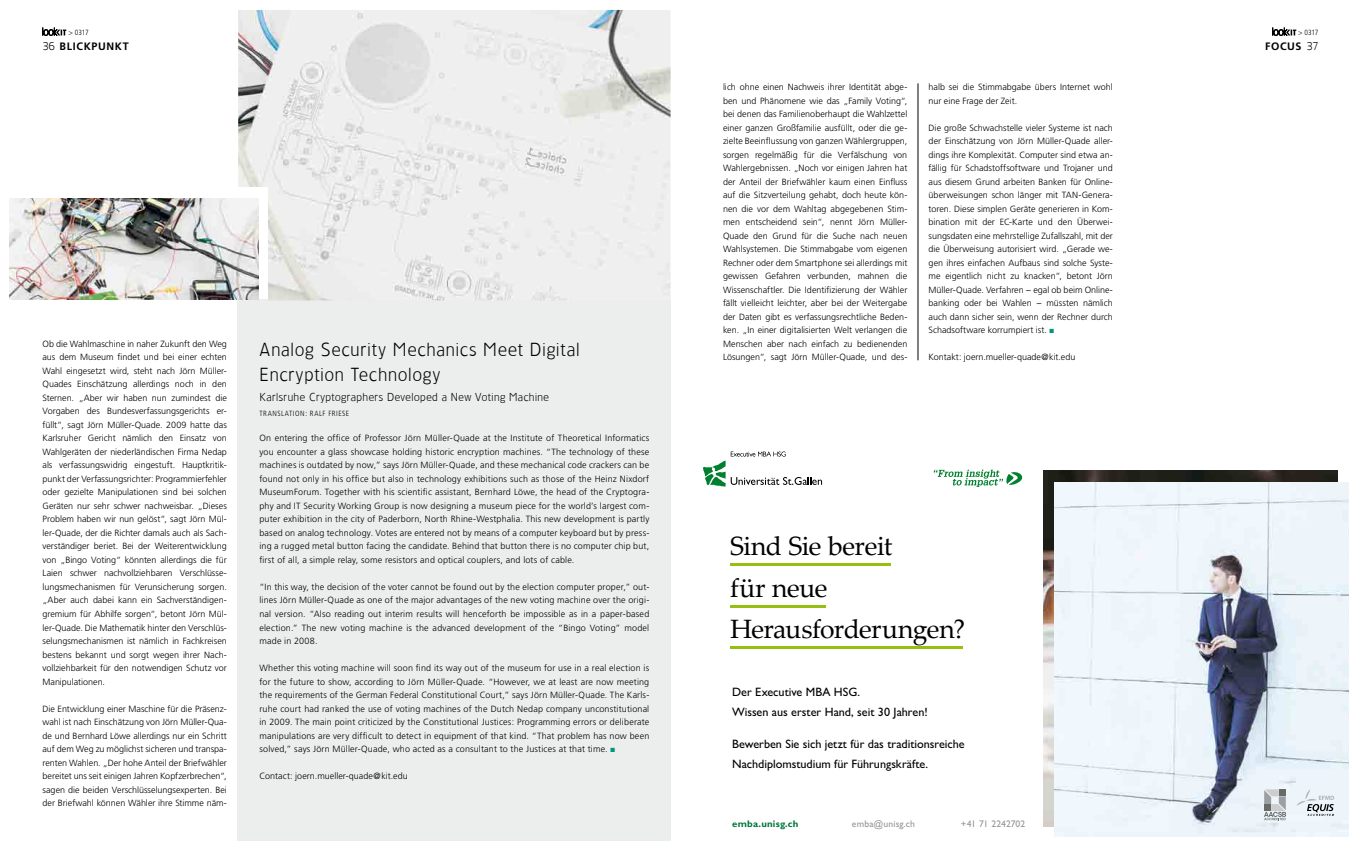
<style>
.page{position:relative;width:1361px;height:851px;background:#fff}
.page>*{position:absolute;margin:0;border:0;box-sizing:border-box;transform-origin:0 0}
.t1{font:26.5px/41.5px "Palatino Linotype";letter-spacing:-.02em;color:#000}
.t2{font:300 18px/25px "TF Forever";letter-spacing:.055em;color:#000}
.t3{font:500 12.2px/20px "Gill Sans MT Pro";color:#000}
.t4{font:300 11px "TF Forever";letter-spacing:.045em;color:#000}
.t5{font:700 10.8px "Frutiger";letter-spacing:.06em;color:#000}
.t6{font:500 9.6px "Gill Sans MT Pro";letter-spacing:.015em;color:#979596}
.t7{font:700 9.6px "Gill Sans MT Pro";letter-spacing:.02em;color:#00763b}
.t8{font:300 9px/13.5px "Frutiger";letter-spacing:.005em;color:#000;text-align:justify}
.t9{font:300 condensed 7.5px "Frutiger";letter-spacing:.07em;color:#000}
.s1{font-family:"TF Forever";font-weight:300}
.s2{color:#00957e}
</style>
<div class="page">
<svg style="left:1272px;top:28px;width:24px;height:8px"></svg>
<hr style="left:918px;top:83px;width:1px;height:277px;background:#000">
<img style="left:1043px;top:470px;width:294px;height:355px">
<img style="left:1055px;top:482px;width:294px;height:354px">
<svg style="left:933px;top:469px;width:89px;height:18px"></svg>
<svg style="left:1264px;top:789px;width:22px;height:31px"></svg>
<svg style="left:1296px;top:789px;width:38px;height:26px"></svg>
<svg style="left:703px;top:460px;width:22px;height:26px"></svg>
<svg style="left:731px;top:477px;width:91px;height:8px"></svg>
<svg style="left:731px;top:451px;width:54px;height:5px"></svg>
<hr style="left:730px;top:563px;width:160px;height:3px;background:#97bf0d">
<hr style="left:730px;top:605px;width:95px;height:3px;background:#97bf0d">
<hr style="left:730px;top:646px;width:233px;height:3px;background:#97bf0d">
<svg style="left:42px;top:28px;width:24px;height:8px"></svg>
<div style="left:237px;top:299px;width:433px;height:541px;background:#eceded"></div>
<img style="left:238px;top:10px;width:432px;height:290px">
<img style="left:10px;top:198px;width:248px;height:101px">
<p class="t9" style="left:68px;top:29px;width:22px">&gt; 0317</p>
<p class="t5" style="left:43px;top:39px;width:88px"><span class="s1">36</span> BLICKPUNKT</p>
<p class="t8" style="left:43px;top:337px;width:186px">Ob die Wahlmaschine in naher Zukunft den Weg aus dem Museum findet und bei einer echten Wahl eingesetzt wird, steht nach Jörn Müller-Quades Einschätzung allerdings noch in den Sternen. „Aber wir haben nun zumindest die Vorgaben des Bundesverfassungsgerichts er&shy;füllt“, sagt Jörn Müller-Quade. 2009 hatte das Karlsruher Gericht nämlich den Einsatz von Wahlgeräten der niederländischen Firma Nedap als verfassungswidrig eingestuft. Hauptkritik&shy;punkt der Verfassungsrichter: Programmierfehler oder gezielte Manipulationen sind bei solchen Geräten nur sehr schwer nachweisbar. „Dieses Problem haben wir nun gelöst“, sagt Jörn Mül&shy;ler-Quade, der die Richter damals auch als Sach&shy;verständiger beriet. Bei der Weiterentwicklung von „Bingo Voting“ könnten allerdings die für Laien schwer nachvollziehbaren Verschlüsse&shy;lungsmechanismen für Verunsicherung sorgen. „Aber auch dabei kann ein Sachverständigen&shy;gremium für Abhilfe sorgen“, betont Jörn Mül&shy;ler-Quade. Die Mathematik hinter den Verschlüs&shy;selungsmechanismen ist nämlich in Fachkreisen bestens bekannt und sorgt wegen ihrer Nach&shy;vollziehbarkeit für den notwendigen Schutz vor Manipulationen.</p>
<p class="t8" style="left:43px;top:701px;width:186px">Die Entwicklung einer Maschine für die Präsenz&shy;wahl ist nach Einschätzung von Jörn Müller-Qua&shy;de und Bernhard Löwe allerdings nur ein Schritt auf dem Weg zu möglichst sicheren und transpa&shy;renten Wahlen. „Der hohe Anteil der Briefwähler bereitet uns seit einigen Jahren Kopfzerbrechen“, sagen die beiden Verschlüsselungsexperten. Bei der Briefwahl können Wähler ihre Stimme näm-</p>
<h2 class="t2" style="left:259px;top:336px;width:322px">analog security mechanics meet digital encryption technology</h2>
<p class="t4" style="left:259px;top:390px;width:291px">karlsruhe cryptographers developed a new voting machine</p>
<p class="t9" style="left:259px;top:409px;width:91px">TRANSLATION: RALF FRIESE</p>
<p class="t8" style="left:259px;top:431px;width:391px">On entering the office of Professor Jörn Müller-Quade at the Institute of Theoretical Informatics you encounter a glass showcase holding historic encryption machines. “The technology of these machines is outdated by now,” says Jörn Müller-Quade, and these mechanical code crackers can be found not only in his office but also in technology exhibitions such as those of the Heinz Nixdorf MuseumForum. Together with his scientific assistant, Bernhard Löwe, the head of the Cryptogra&shy;phy and IT Security Working Group is now designing a museum piece for the world’s largest com&shy;puter exhibition in the city of Paderborn, North Rhine-Westphalia. This new development is partly based on analog technology. Votes are entered not by means of a computer keyboard but by press&shy;ing a rugged metal button facing the candidate. Behind that button there is no computer chip but, first of all, a simple relay, some resistors and optical couplers, and lots of cable.</p>
<p class="t8" style="left:259px;top:580px;width:391px">“In this way, the decision of the voter cannot be found out by the election computer proper,” out&shy;lines Jörn Müller-Quade as one of the major advantages of the new voting machine over the origi&shy;nal version. “Also reading out interim results will henceforth be impossible as in a paper-based election.” The new voting machine is the advanced development of the “Bingo Voting” model made in 2008.</p>
<p class="t8" style="left:259px;top:661px;width:391px">Whether this voting machine will soon find its way out of the museum for use in a real election is for the future to show, according to Jörn Müller-Quade. “However, we at least are now meeting the requirements of the German Federal Constitutional Court,” says Jörn Müller-Quade. The Karls&shy;ruhe court had ranked the use of voting machines of the Dutch Nedap company unconstitutional in 2009. The main point criticized by the Constitutional Justices: Programming errors or deliberate manipulations are very difficult to detect in equipment of that kind. “That problem has now been solved,” says Jörn Müller-Quade, who acted as a consultant to the Justices at that time. <span class="s2">■</span></p>
<p class="t8" style="left:259px;top:769px;width:150px">Contact: joern.mueller-quade@kit.edu</p>
<p class="t8" style="left:723px;top:80px;width:186px">lich ohne einen Nachweis ihrer Identität abge&shy;ben und Phänomene wie das „Family Voting“, bei denen das Familienoberhaupt die Wahlzettel einer ganzen Großfamilie ausfüllt, oder die ge&shy;zielte Beeinflussung von ganzen Wählergruppen, sorgen regelmäßig für die Verfälschung von Wahlergebnissen. „Noch vor einigen Jahren hat der Anteil der Briefwähler kaum einen Einfluss auf die Sitzverteilung gehabt, doch heute kön&shy;nen die vor dem Wahltag abgegebenen Stim&shy;men entscheidend sein“, nennt Jörn Müller-Quade den Grund für die Suche nach neuen Wahlsystemen. Die Stimmabgabe vom eigenen Rechner oder dem Smartphone sei allerdings mit gewissen Gefahren verbunden, mahnen die Wissenschaftler. Die Identifizierung der Wähler fällt vielleicht leichter, aber bei der Weitergabe der Daten gibt es verfassungsrechtliche Beden&shy;ken. „In einer digitalisierten Welt verlangen die Menschen aber nach einfach zu bedienenden Lösungen“, sagt Jörn Müller-Quade, und des-</p>
<p class="t8" style="left:928px;top:80px;width:186px">halb sei die Stimmabgabe übers Internet wohl nur eine Frage der Zeit.</p>
<p class="t8" style="left:928px;top:121px;width:186px">Die große Schwachstelle vieler Systeme ist nach der Einschätzung von Jörn Müller-Quade aller&shy;dings ihre Komplexität. Computer sind etwa an&shy;fällig für Schadstoffsoftware und Trojaner und aus diesem Grund arbeiten Banken für Online&shy;überweisungen schon länger mit TAN-Genera&shy;toren. Diese simplen Geräte generieren in Kom&shy;bination mit der EC-Karte und den Überwei&shy;sungsdaten eine mehrstellige Zufallszahl, mit der die Überweisung autorisiert wird. „Gerade we&shy;gen ihres einfachen Aufbaus sind solche Syste&shy;me eigentlich nicht zu knacken“, betont Jörn Müller-Quade. Verfahren − egal ob beim Online&shy;banking oder bei Wahlen − müssten nämlich auch dann sicher sein, wenn der Rechner durch Schadsoftware korrumpiert ist. <span class="s2">■</span></p>
<p class="t8" style="left:928px;top:350px;width:148px">Kontakt: joern.mueller-quade@kit.edu</p>
<h1 class="t1" style="left:730px;top:524px;width:236px">Sind Sie bereit<br>für neue<br>Herausforderungen?</h1>
<h3 class="t3" style="left:732px;top:681px;width:197px">Der Executive MBA HSG.<br>Wissen aus erster Hand, seit 30 Jahren!</h3>
<h3 class="t3" style="left:732px;top:734px;width:234px">Bewerben Sie sich jetzt für das traditionsreiche<br>Nachdiplomstudium für Führungskräfte.</h3>
<h3 class="t3" style="left:747px;top:701px;width:6px">s</h3>
<p class="t7" style="left:732px;top:817px;width:68px">emba.unisg.ch</p>
<p class="t6" style="left:852px;top:817px;width:65px">emba@unisg.ch</p>
<p class="t6" style="left:961px;top:817px;width:66px">+41 71 2242702</p>
<p class="t9" style="left:1298px;top:29px;width:22px">&gt; 0317</p>
<p class="t5" style="left:1265px;top:40px;width:55px">FOCUS <span class="s1">37</span></p>
</div>
